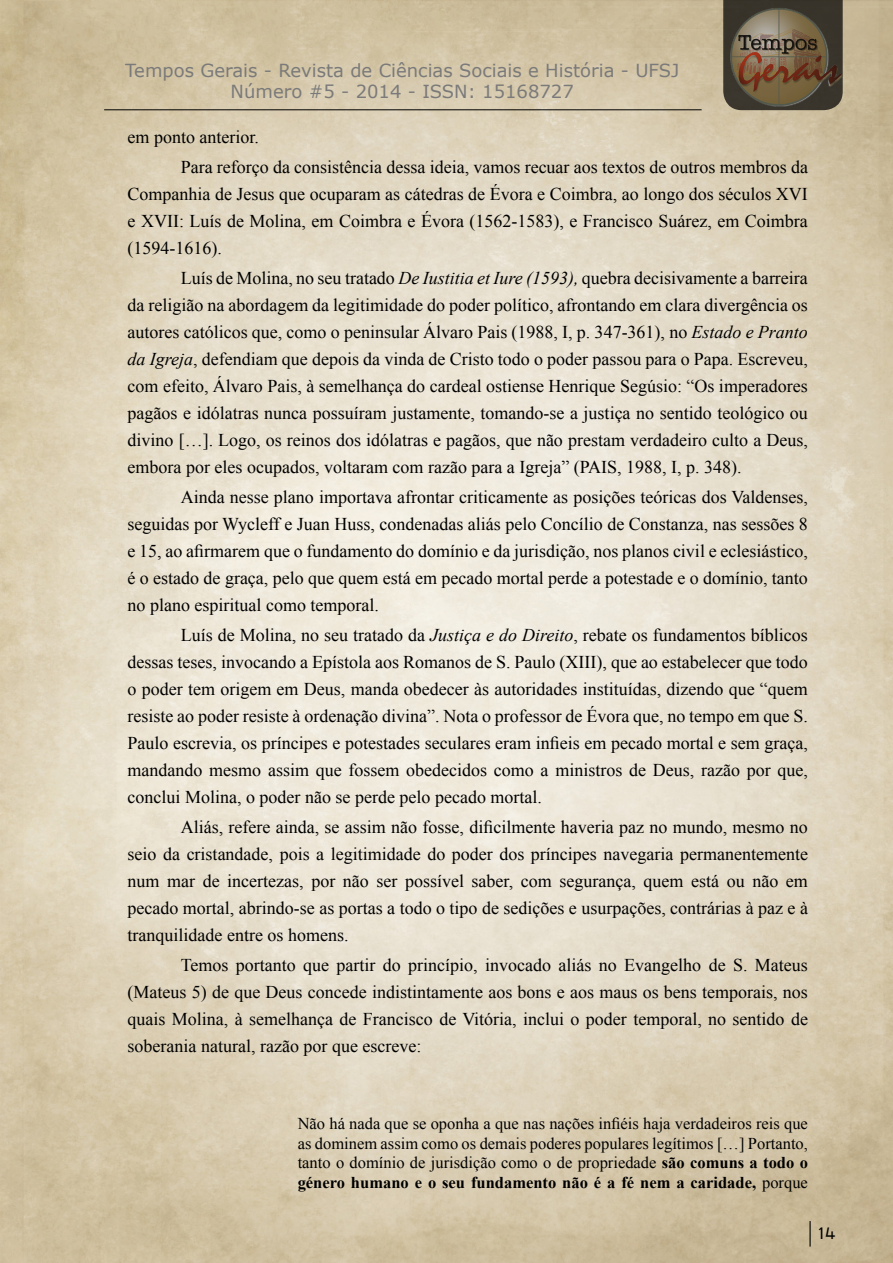
<style>
.page{position:relative;width:893px;height:1263px;background:#fff}
.page>*{position:absolute;margin:0;border:0;box-sizing:border-box;transform-origin:0 0}
.t1{font:18px/27px "Times New Roman";color:#000;text-align:justify}
.t2{font:18px/21.6px "Verdana";color:#7a7a7a;text-align:center}
.t3{font:18px "Raavi";color:#000}
.t4{font:16.5px/19.8px "Times New Roman";color:#000;text-align:justify}
.s1{font-style:italic}
.s2{font-weight:700}
</style>
<div class="page">
<img style="left:0;top:0;width:893px;height:1263px">
<hr style="left:104px;top:109px;width:598px;height:1px;background:#000">
<svg style="left:723px;top:0;width:120px;height:110px"></svg>
<img style="left:724px;top:4px;width:169px;height:106px">
<hr style="left:809px;top:1221px;width:2px;height:25px;background:#000">
<p class="t2" style="left:125px;top:59px;width:556px">Tempos Gerais - Revista de Ciências Sociais e História - UFSJ<br>Número #5 - 2014 - ISSN: 15168727</p>
<p class="t1" style="left:128px;top:123px;width:133px">em ponto anterior.</p>
<p class="t1" style="left:128px;top:153px;width:682px;text-indent:53px">Para reforço da consistência dessa ideia, vamos recuar aos textos de outros membros da Companhia de Jesus que ocuparam as cátedras de Évora e Coimbra, ao longo dos séculos XVI e XVII: Luís de Molina, em Coimbra e Évora (1562-1583), e Francisco Suárez, em Coimbra (1594-1616).</p>
<p class="t1" style="left:128px;top:264px;width:682px;text-indent:53px">Luís de Molina, no seu tratado <span class="s1">De Iustitia et Iure (1593),</span> quebra decisivamente a barreira da religião na abordagem da legitimidade do poder político, afrontando em clara divergência os autores católicos que, como o peninsular Álvaro Pais (1988, I, p. 347-361), no <span class="s1">Estado e Pranto da Igreja</span>, defendiam que depois da vinda de Cristo todo o poder passou para o Papa. Escreveu, com efeito, Álvaro Pais, à semelhança do cardeal ostiense Henrique Segúsio: “Os imperadores pagãos e idólatras nunca possuíram justamente, tomando-se a justiça no sentido teológico ou divino […]. Logo, os reinos dos idólatras e pagãos, que não prestam verdadeiro culto a Deus, embora por eles ocupados, voltaram com razão para a Igreja” (PAIS, 1988, I, p. 348).</p>
<p class="t1" style="left:128px;top:483px;width:682px;text-indent:53px">Ainda nesse plano importava afrontar criticamente as posições teóricas dos Valdenses, seguidas por Wycleff e Juan Huss, condenadas aliás pelo Concílio de Constanza, nas sessões 8 e 15, ao afirmarem que o fundamento do domínio e da jurisdição, nos planos civil e eclesiástico, é o estado de graça, pelo que quem está em pecado mortal perde a potestade e o domínio, tanto no plano espiritual como temporal.</p>
<p class="t1" style="left:128px;top:621px;width:682px;text-indent:53px">Luís de Molina, no seu tratado da <span class="s1">Justiça e do Direito</span>, rebate os fundamentos bíblicos dessas teses, invocando a Epístola aos Romanos de S. Paulo (XIII), que ao estabelecer que todo o poder tem origem em Deus, manda obedecer às autoridades instituídas, dizendo que “quem resiste ao poder resiste à ordenação divina”. Nota o professor de Évora que, no tempo em que S.<br>Paulo escrevia, os príncipes e potestades seculares eram infieis em pecado mortal e sem graça, mandando mesmo assim que fossem obedecidos como a ministros de Deus, razão por que, conclui Molina, o poder não se perde pelo pecado mortal.</p>
<p class="t1" style="left:128px;top:813px;width:682px;text-indent:53px">Aliás, refere ainda, se assim não fosse, dificilmente haveria paz no mundo, mesmo no seio da cristandade, pois a legitimidade do poder dos príncipes navegaria permanentemente num mar de incertezas, por não ser possível saber, com segurança, quem está ou não em pecado mortal, abrindo-se as portas a todo o tipo de sedições e usurpações, contrárias à paz e à tranquilidade entre os homens.</p>
<p class="t1" style="left:128px;top:951px;width:682px;text-indent:53px">Temos portanto que partir do princípio, invocado aliás no Evangelho de S. Mateus (Mateus 5) de que Deus concede indistintamente aos bons e aos maus os bens temporais, nos quais Molina, à semelhança de Francisco de Vitória, inclui o poder temporal, no sentido de soberania natural, razão por que escreve:</p>
<p class="t4" style="left:298px;top:1113px;width:512px">Não há nada que se oponha a que nas nações infiéis haja verdadeiros reis que as dominem assim como os demais poderes populares legítimos […] Portanto, tanto o domínio de jurisdição como o de propriedade <span class="s2">são comuns a todo o género humano e o seu fundamento não é a fé nem a caridade,</span> porque</p>
<p class="t3" style="left:817px;top:1222px;width:19px">14</p>
</div>
